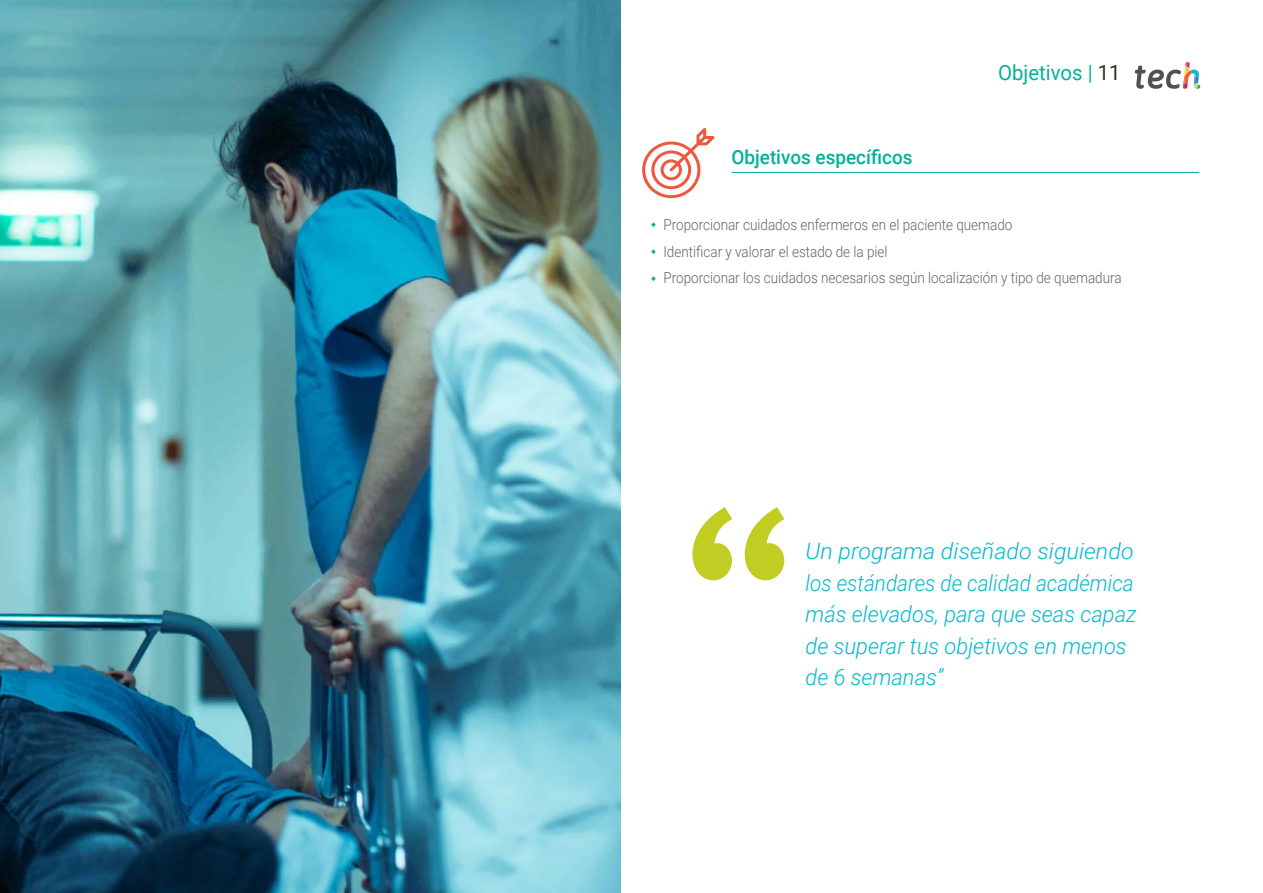
<style>
.page{position:relative;width:1263px;height:893px;background:#fff}
.page>*{position:absolute;margin:0;border:0;box-sizing:border-box;transform-origin:0 0}
.t1{font:italic 300 22.5px/31.5px "Roboto";color:#00bacf}
.t2{font:21px "Roboto";color:#00b19b}
.t3{font:500 19.5px "Roboto";color:#00b19b}
.t4{font:300 15px/26.7px "Roboto";color:#61646a;scale:.9 1}
.s1{color:#312e20}
</style>
<div class="page">
<hr style="left:731px;top:172px;width:468px;height:1px;background:#00b19b">
<svg style="left:642px;top:128px;width:72px;height:70px"></svg>
<img style="left:0;top:0;width:621px;height:893px">
<svg style="left:1135px;top:62px;width:65px;height:27px"></svg>
<svg style="left:692px;top:507px;width:92px;height:73px"></svg>
<h3 class="t3" style="left:731px;top:143px;width:183px">Objetivos específicos</h3>
<h2 class="t2" style="left:998px;top:57px;width:124px">Objetivos | <span class="s1">11</span></h2>
<p class="t4" style="left:663px;top:211px;width:511px">Proporcionar cuidados enfermeros en el paciente quemado<br>Identificar y valorar el estado de la piel<br>Proporcionar los cuidados necesarios según localización y tipo de quemadura</p>
<h1 class="t1" style="left:805px;top:535px;width:333px">Un programa diseñado siguiendo los estándares de calidad académica más elevados, para que seas capaz de superar tus objetivos en menos de 6 semanas”</h1>
</div>
